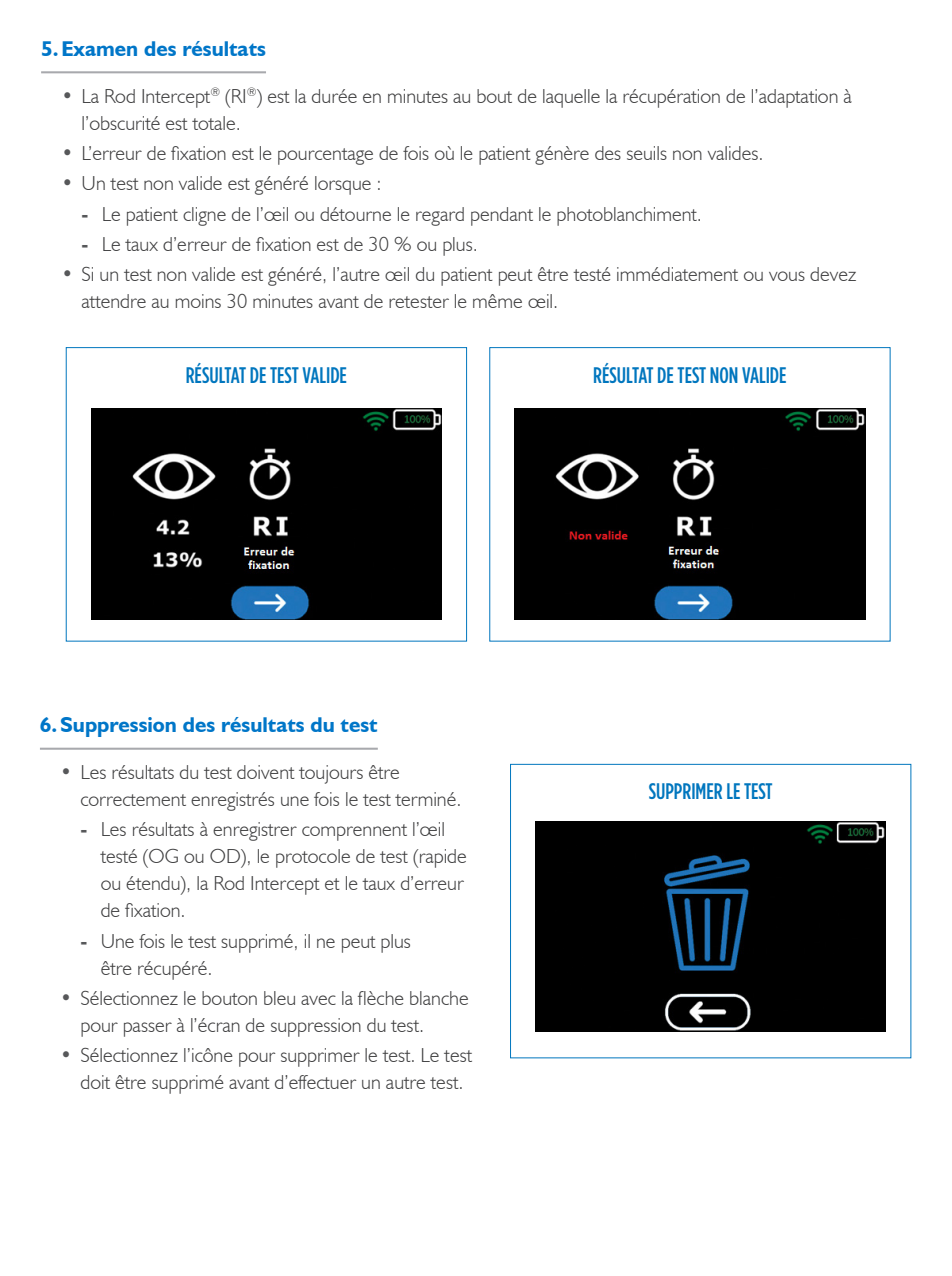
<style>
.page{position:relative;width:952px;height:1276px;background:#fff}
.page>*{position:absolute;margin:0;border:0;box-sizing:border-box;transform-origin:0 0}
.t1{font:500 22.5px "Gotham Condensed";color:#0076be}
.section_headline{font:700 21.38px "Humanist 521 BT";color:#0076c8}
.t2{font:300 20.25px/27px "Humanist 521 BT";color:#3e3e3f}
.s1{color:#57585a}
.s2{font-weight:700;color:#57585a}
</style>
<div class="page">
<hr style="left:41px;top:71px;width:225px;height:2px;background:#a8a9ad">
<hr style="left:40px;top:748px;width:338px;height:2px;background:#a8a9ad">
<img style="left:514px;top:409px;width:351px;height:210px">
<div style="left:66px;top:347px;width:401px;height:294px;border:1px solid #0076be"></div>
<img style="left:91px;top:409px;width:350px;height:210px">
<div style="left:510px;top:764px;width:401px;height:294px;border:1px solid #0076be"></div>
<img style="left:535px;top:822px;width:351px;height:210px">
<p class="section_headline" style="left:41px;top:35px;width:226px">5.Examen des résultats</p>
<p class="t2" style="left:82px;top:82px;width:772px;text-indent:-20px"><span class="s1">•</span> La Rod Intercept<sup>®</sup> (RI<sup>®</sup>) est la durée en minutes au bout de laquelle la récupération de l’adaptation à l’obscurité est totale.</p>
<p class="t2" style="left:61px;top:139px;width:704px"><span class="s1">•</span> L’erreur de fixation est le pourcentage de fois où le patient génère des seuils non valides.</p>
<p class="t2" style="left:61px;top:169px;width:322px"><span class="s1">•</span> Un test non valide est généré lorsque :</p>
<p class="t2" style="left:82px;top:200px;width:622px"><span class="s2">-</span> Le patient cligne de l’œil ou détourne le regard pendant le photoblanchiment.</p>
<p class="t2" style="left:82px;top:230px;width:398px"><span class="s2">-</span> Le taux d’erreur de fixation est de 30 % ou plus.</p>
<p class="t2" style="left:82px;top:260px;width:776px;text-indent:-20px"><span class="s1">•</span> Si un test non valide est généré, l’autre œil du patient peut être testé immédiatement ou vous devez attendre au moins 30 minutes avant de retester le même œil.</p>
<p class="t1" style="left:186px;top:362px;width:163px">RÉSULTAT DE TEST VALIDE</p>
<p class="t1" style="left:593px;top:362px;width:195px">RÉSULTAT DE TEST NON VALIDE</p>
<p class="section_headline" style="left:40px;top:711px;width:339px">6.Suppression des résultats du test</p>
<p class="t2" style="left:80px;top:758px;width:383px;text-indent:-20px"><span class="s1">•</span> Les résultats du test doivent toujours être correctement enregistrés une fois le test terminé.</p>
<p class="t2" style="left:101px;top:815px;width:368px;text-indent:-20px"><span class="s2">-</span> Les résultats à enregistrer comprennent l’œil testé (OG ou OD), le protocole de test (rapide ou étendu), la Rod Intercept et le taux d’erreur de fixation.</p>
<p class="t2" style="left:101px;top:927px;width:312px;text-indent:-20px"><span class="s2">-</span> Une fois le test supprimé, il ne peut plus être récupéré.</p>
<p class="t2" style="left:80px;top:984px;width:390px;text-indent:-20px"><span class="s1">•</span> Sélectionnez le bouton bleu avec la flèche blanche pour passer à l’écran de suppression du test.</p>
<p class="t2" style="left:60px;top:1041px;width:413px;text-align:center"><span class="s1">•</span> Sélectionnez l’icône pour supprimer le test. Le test doit être supprimé avant d’effectuer un autre test.</p>
<p class="t1" style="left:649px;top:779px;width:125px">SUPPRIMER LE TEST</p>
</div>
